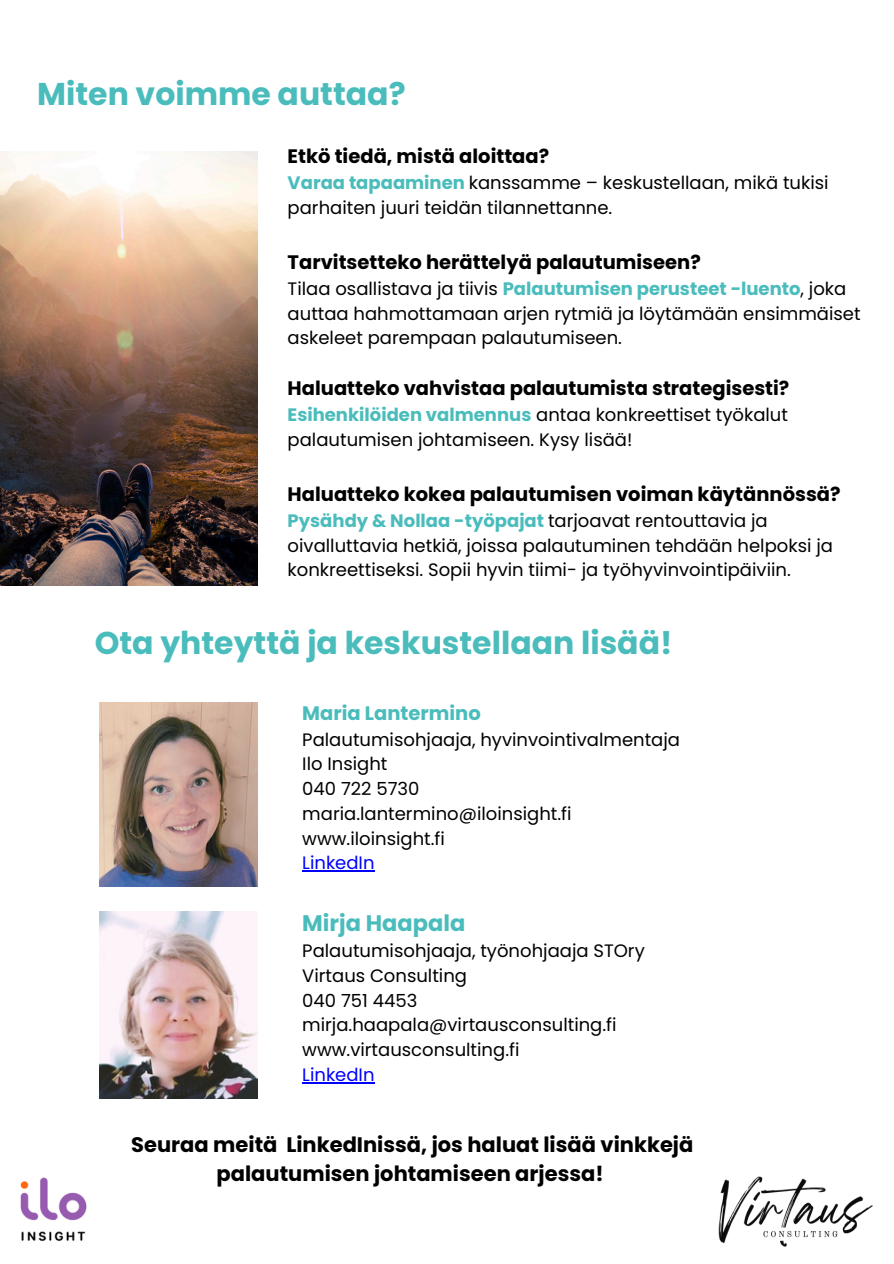
<style>
.page{position:relative;width:894px;height:1264px;background:#fff}
.page>*{position:absolute;margin:0;border:0;box-sizing:border-box;transform-origin:0 0}
.t1{font:700 31.5px "Poppins";color:#4abcbc}
.t2{font:700 22.5px "Poppins";color:#4abcbc}
.t3{font:700 21px/29.2px "Poppins";color:#000;text-align:center}
.t4{font:700 19.5px "Poppins";color:#000}
.t5{font:700 19.5px "Poppins";color:#4abcbc}
.t6{font:18px/24.8px "Poppins";color:#000}
.t7{font:18px "Poppins";color:#00f}
.s1{font-weight:700;color:#4abcbc}
</style>
<div class="page">
<img style="left:718px;top:1176px;width:155px;height:71px">
<img style="left:99px;top:702px;width:159px;height:184px">
<img style="left:99px;top:911px;width:159px;height:187px">
<img style="left:0;top:152px;width:258px;height:433px">
<hr style="left:302px;top:870px;width:72px;height:1px;background:#00f">
<hr style="left:302px;top:1082px;width:72px;height:1px;background:#00f">
<img style="left:20px;top:1177px;width:67px;height:65px">
<p class="t1" style="left:37px;top:71px;width:370px">Miten voimme auttaa?</p>
<h1 class="t4" style="left:287px;top:143px;width:263px">Etkö tiedä, mistä aloittaa?</h1>
<p class="t6" style="left:287px;top:170px;width:542px"><span class="s1">Varaa tapaaminen</span> kanssamme – keskustellaan, mikä tukisi parhaiten juuri teidän tilannettanne.</p>
<p class="t4" style="left:287px;top:248px;width:414px">Tarvitsetteko herättelyä palautumiseen?</p>
<p class="t6" style="left:287px;top:276px;width:574px">Tilaa osallistava ja tiivis <span class="s1">Palautumisen perusteet -luento</span>, joka auttaa hahmottamaan arjen rytmiä ja löytämään ensimmäiset askeleet parempaan palautumiseen.</p>
<p class="t4" style="left:287px;top:374px;width:503px">Haluatteko vahvistaa palautumista strategisesti?</p>
<p class="t6" style="left:287px;top:402px;width:502px"><span class="s1">Esihenkilöiden valmennus</span> antaa konkreettiset työkalut palautumisen johtamiseen. Kysy lisää!</p>
<p class="t4" style="left:287px;top:480px;width:554px">Haluatteko kokea palautumisen voiman käytännössä?</p>
<p class="t6" style="left:287px;top:508px;width:546px"><span class="s1">Pysähdy &amp; Nollaa -työpajat</span> tarjoavat rentouttavia ja oivalluttavia hetkiä, joissa palautuminen tehdään helpoksi ja konkreettiseksi. Sopii hyvin tiimi- ja työhyvinvointipäiviin.</p>
<p class="t1" style="left:95px;top:620px;width:579px">Ota yhteyttä ja keskustellaan lisää!</p>
<h1 class="t5" style="left:302px;top:699px;width:180px">Maria Lantermino</h1>
<p class="t6" style="left:302px;top:727px;width:379px">Palautumisohjaaja, hyvinvointivalmentaja</p>
<p class="t6" style="left:302px;top:751px;width:87px">Ilo Insight</p>
<p class="t6" style="left:302px;top:776px;width:119px">040 722 5730</p>
<p class="t6" style="left:302px;top:801px;width:271px">maria.lantermino@iloinsight.fi</p>
<p class="t6" style="left:302px;top:826px;width:144px">www.iloinsight.fi</p>
<p class="t7" style="left:302px;top:850px;width:74px">LinkedIn</p>
<p class="t2" style="left:302px;top:907px;width:164px">Mirja Haapala</p>
<p class="t6" style="left:302px;top:938px;width:344px">Palautumisohjaaja, työnohjaaja STOry</p>
<p class="t6" style="left:302px;top:963px;width:166px">Virtaus Consulting</p>
<p class="t6" style="left:302px;top:988px;width:116px">040 751 4453</p>
<p class="t6" style="left:302px;top:1012px;width:316px">mirja.haapala@virtausconsulting.fi</p>
<p class="t6" style="left:302px;top:1037px;width:219px">www.virtausconsulting.fi</p>
<p class="t7" style="left:302px;top:1062px;width:74px">LinkedIn</p>
<p class="t3" style="left:131px;top:1129px;width:563px">Seuraa meitä LinkedInissä, jos haluat lisää vinkkejä palautumisen johtamiseen arjessa!</p>
</div>
